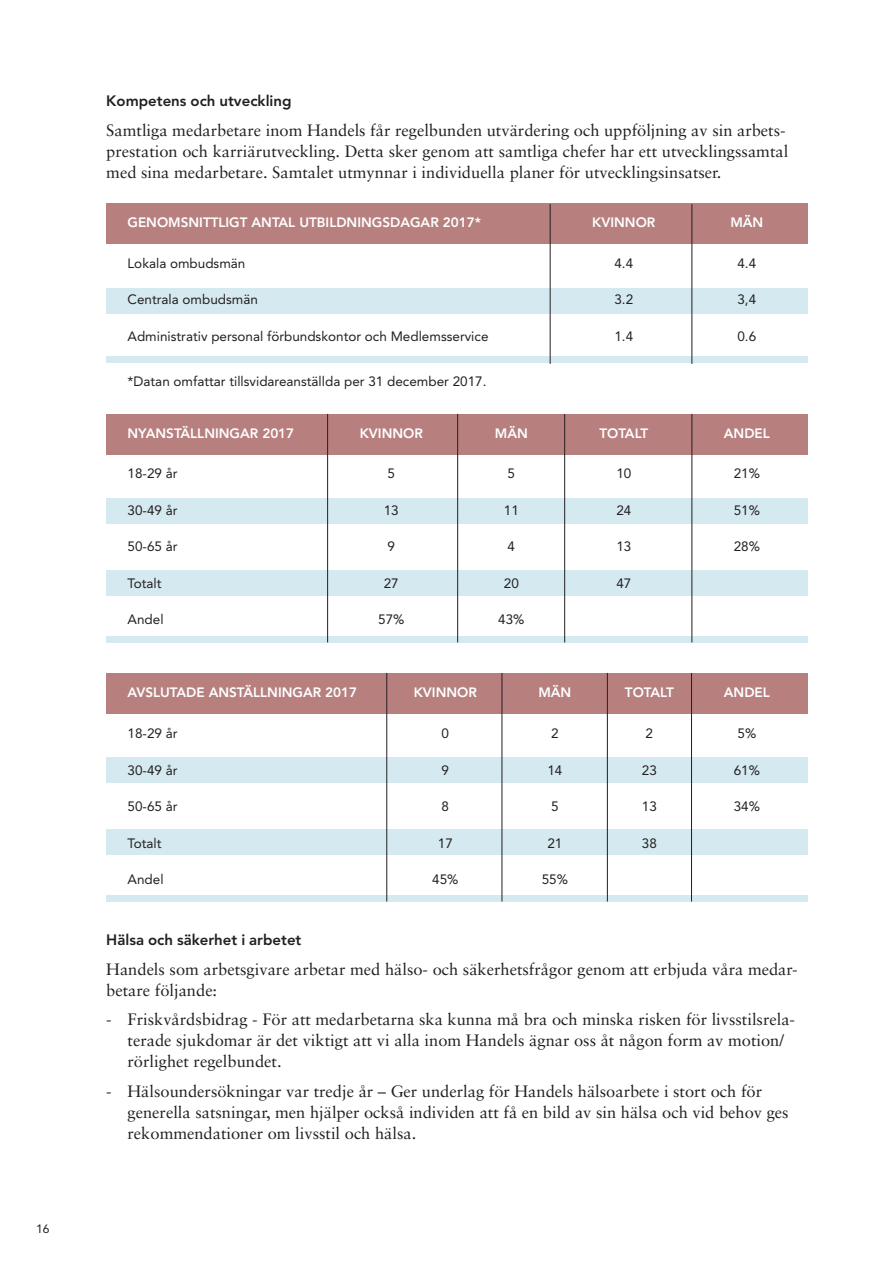
<style>
.page{position:relative;width:893px;height:1263px;background:#fff}
.page>*{position:absolute;margin:0;border:0;box-sizing:border-box;transform-origin:0 0}
.t1{font:16.5px/21px "Sabon";color:#231f20}
.t2{font:800 15px "Avenir LT Std";color:#231f20}
.t3{font:13.5px "Avenir LT Std";color:#231f20}
.t4{font:800 13.5px "Avenir LT Std";color:#fff}
.t5{font:12px "Avenir LT Std";color:#231f20}
</style>
<div class="page">
<div style="left:106px;top:673px;width:702px;height:40px;background:#b7807f"></div>
<div style="left:106px;top:758px;width:702px;height:25px;background:#d5e9f0"></div>
<div style="left:106px;top:829px;width:702px;height:26px;background:#d5e9f0"></div>
<div style="left:106px;top:895px;width:702px;height:6px;background:#d5e9f0"></div>
<div style="left:106px;top:203px;width:702px;height:40px;background:#b7807f"></div>
<div style="left:106px;top:288px;width:702px;height:25px;background:#d5e9f0"></div>
<div style="left:106px;top:356px;width:702px;height:7px;background:#d5e9f0"></div>
<div style="left:106px;top:414px;width:702px;height:40px;background:#b7807f"></div>
<div style="left:106px;top:499px;width:702px;height:25px;background:#d5e9f0"></div>
<div style="left:106px;top:570px;width:702px;height:26px;background:#d5e9f0"></div>
<div style="left:106px;top:636px;width:702px;height:6px;background:#d5e9f0"></div>
<hr style="left:550px;top:204px;width:1px;height:160px;background:#231f20">
<hr style="left:327px;top:414px;width:1px;height:228px;background:#231f20">
<hr style="left:564px;top:414px;width:1px;height:228px;background:#231f20">
<hr style="left:692px;top:204px;width:1px;height:160px;background:#231f20">
<hr style="left:457px;top:414px;width:1px;height:228px;background:#231f20">
<hr style="left:692px;top:414px;width:1px;height:228px;background:#231f20">
<hr style="left:607px;top:673px;width:1px;height:228px;background:#231f20">
<hr style="left:691px;top:673px;width:1px;height:228px;background:#231f20">
<hr style="left:386px;top:673px;width:1px;height:228px;background:#231f20">
<hr style="left:502px;top:673px;width:1px;height:228px;background:#231f20">
<p class="t5" style="left:36px;top:1221px;width:15px">16</p>
<p class="t2" style="left:106px;top:92px;width:187px">Kompetens och utveckling</p>
<p class="t1" style="left:106px;top:121px;width:683px">Samtliga medarbetare inom Handels får regelbunden utvärdering och uppföljning av sin arbets&shy;prestation och karriärutveckling. Detta sker genom att samtliga chefer har ett utvecklingssamtal med sina medarbetare. Samtalet utmynnar i individuella planer för utvecklingsinsatser.</p>
<p class="t4" style="left:128px;top:214px;width:355px">GENOMSNITTLIGT ANTAL UTBILDNINGSDAGAR 2017*</p>
<p class="t4" style="left:592px;top:214px;width:65px">KVINNOR</p>
<p class="t4" style="left:730px;top:214px;width:34px">MÄN</p>
<p class="t3" style="left:128px;top:255px;width:119px">Lokala ombudsmän</p>
<p class="t3" style="left:614px;top:255px;width:20px">4.4</p>
<p class="t3" style="left:737px;top:255px;width:20px">4.4</p>
<p class="t3" style="left:128px;top:292px;width:132px">Centrala ombudsmän</p>
<p class="t3" style="left:614px;top:292px;width:20px">3.2</p>
<p class="t3" style="left:737px;top:292px;width:20px">3,4</p>
<p class="t3" style="left:128px;top:328px;width:362px">Administrativ personal förbundskontor och Medlemsservice</p>
<p class="t3" style="left:614px;top:328px;width:20px">1.4</p>
<p class="t3" style="left:737px;top:328px;width:20px">0.6</p>
<p class="t3" style="left:128px;top:373px;width:360px">*Datan omfattar tillsvidareanställda per 31 december 2017.</p>
<p class="t4" style="left:128px;top:425px;width:168px">NYANSTÄLLNINGAR 2017</p>
<p class="t4" style="left:360px;top:425px;width:65px">KVINNOR</p>
<p class="t4" style="left:495px;top:425px;width:34px">MÄN</p>
<p class="t4" style="left:599px;top:425px;width:50px">TOTALT</p>
<p class="t4" style="left:724px;top:425px;width:47px">ANDEL</p>
<p class="t3" style="left:128px;top:466px;width:52px">18-29 år</p>
<p class="t3" style="left:388px;top:466px;width:9px">5</p>
<p class="t3" style="left:508px;top:466px;width:9px">5</p>
<p class="t3" style="left:616px;top:466px;width:17px">10</p>
<p class="t3" style="left:734px;top:466px;width:28px">21%</p>
<p class="t3" style="left:128px;top:502px;width:52px">30-49 år</p>
<p class="t3" style="left:384px;top:502px;width:17px">13</p>
<p class="t3" style="left:504px;top:502px;width:17px">11</p>
<p class="t3" style="left:616px;top:502px;width:17px">24</p>
<p class="t3" style="left:734px;top:502px;width:28px">51%</p>
<p class="t3" style="left:128px;top:539px;width:52px">50-65 år</p>
<p class="t3" style="left:388px;top:539px;width:9px">9</p>
<p class="t3" style="left:508px;top:539px;width:9px">4</p>
<p class="t3" style="left:616px;top:539px;width:17px">13</p>
<p class="t3" style="left:734px;top:539px;width:28px">28%</p>
<p class="t3" style="left:128px;top:575px;width:36px">Totalt</p>
<p class="t3" style="left:384px;top:575px;width:17px">27</p>
<p class="t3" style="left:504px;top:575px;width:17px">20</p>
<p class="t3" style="left:616px;top:575px;width:17px">47</p>
<p class="t3" style="left:128px;top:612px;width:38px">Andel</p>
<p class="t3" style="left:378px;top:612px;width:28px">57%</p>
<p class="t3" style="left:498px;top:612px;width:28px">43%</p>
<p class="t4" style="left:128px;top:685px;width:231px">AVSLUTADE ANSTÄLLNINGAR 2017</p>
<p class="t4" style="left:414px;top:685px;width:65px">KVINNOR</p>
<p class="t4" style="left:538px;top:685px;width:34px">MÄN</p>
<p class="t4" style="left:625px;top:685px;width:50px">TOTALT</p>
<p class="t4" style="left:724px;top:685px;width:47px">ANDEL</p>
<p class="t3" style="left:128px;top:726px;width:52px">18-29 år</p>
<p class="t3" style="left:442px;top:726px;width:9px">0</p>
<p class="t3" style="left:551px;top:726px;width:9px">2</p>
<p class="t3" style="left:646px;top:726px;width:9px">2</p>
<p class="t3" style="left:737px;top:726px;width:20px">5%</p>
<p class="t3" style="left:128px;top:762px;width:52px">30-49 år</p>
<p class="t3" style="left:442px;top:762px;width:9px">9</p>
<p class="t3" style="left:547px;top:762px;width:17px">14</p>
<p class="t3" style="left:642px;top:762px;width:17px">23</p>
<p class="t3" style="left:734px;top:762px;width:28px">61%</p>
<p class="t3" style="left:128px;top:799px;width:52px">50-65 år</p>
<p class="t3" style="left:442px;top:799px;width:9px">8</p>
<p class="t3" style="left:551px;top:799px;width:9px">5</p>
<p class="t3" style="left:642px;top:799px;width:17px">13</p>
<p class="t3" style="left:734px;top:799px;width:28px">34%</p>
<p class="t3" style="left:128px;top:835px;width:36px">Totalt</p>
<p class="t3" style="left:438px;top:835px;width:17px">17</p>
<p class="t3" style="left:547px;top:835px;width:17px">21</p>
<p class="t3" style="left:642px;top:835px;width:17px">38</p>
<p class="t3" style="left:128px;top:872px;width:38px">Andel</p>
<p class="t3" style="left:432px;top:872px;width:28px">45%</p>
<p class="t3" style="left:542px;top:872px;width:28px">55%</p>
<p class="t2" style="left:106px;top:931px;width:197px">Hälsa och säkerhet i arbetet</p>
<p class="t1" style="left:106px;top:960px;width:693px">Handels som arbetsgivare arbetar med hälso- och säkerhetsfrågor genom att erbjuda våra medar&shy;betare följande:</p>
<p class="t1" style="left:128px;top:1010px;width:669px;text-indent:-21px">- Friskvårdsbidrag - För att medarbetarna ska kunna må bra och minska risken för livsstilsrela&shy;terade sjukdomar är det viktigt att vi alla inom Handels ägnar oss åt någon form av motion/ rörlighet regelbundet.</p>
<p class="t1" style="left:128px;top:1082px;width:663px;text-indent:-21px">- Hälsoundersökningar var tredje år – Ger underlag för Handels hälsoarbete i stort och för generella satsningar, men hjälper också individen att få en bild av sin hälsa och vid behov ges rekommendationer om livsstil och hälsa.</p>
</div>
